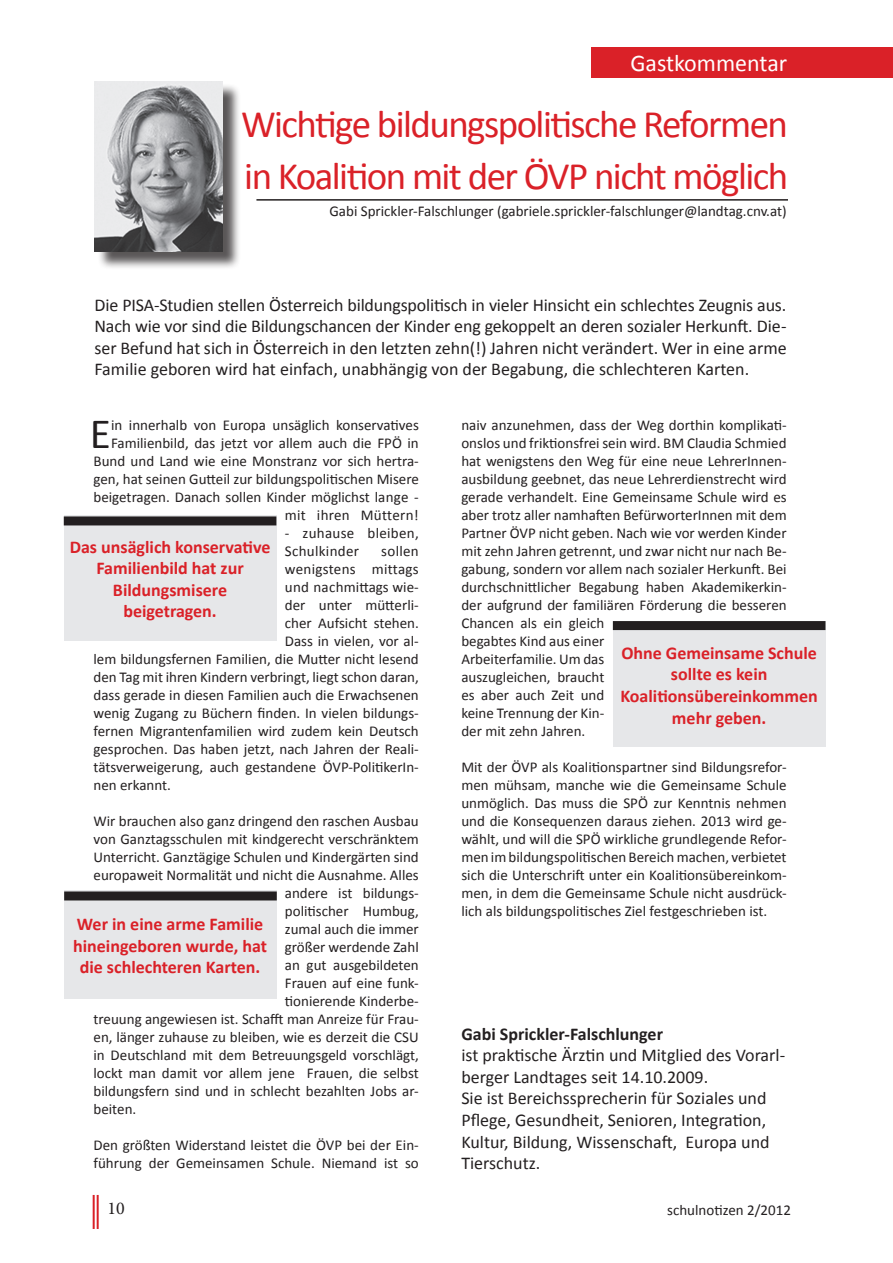
<style>
.page{position:relative;width:893px;height:1263px;background:#fff}
.page>*{position:absolute;margin:0;border:0;box-sizing:border-box;transform-origin:0 0}
.t1{font:43.35px "Calibri";color:#231f20}
.t2{font:39px/52.5px "Calibri";letter-spacing:-.04em;color:#da2128}
.t3{font:24px "Calibri";color:#fff}
.t4{font:18px/21.6px "Calibri";color:#231f20;text-align:justify}
.t5{font:700 18px/21.6px "Calibri";color:#da2128;text-align:center}
.t6{font:700 18px "Calibri";color:#231f20}
.t7{font:18px "Minion Pro";color:#231f20}
.t8{font:15px/18px "Calibri";color:#231f20}
.t9{font:15px/18px "Calibri";letter-spacing:.02em;color:#231f20}
</style>
<div class="page">
<hr style="left:97px;top:1195px;width:2px;height:34px;background:#da2128">
<hr style="left:93px;top:1195px;width:2px;height:34px;background:#da2128">
<div style="left:591px;top:48px;width:302px;height:30px;background:#da2128"></div>
<div style="left:97px;top:83px;width:144px;height:187px;background:#231f20;opacity:.75"></div>
<img style="left:94px;top:81px;width:128px;height:170px">
<hr style="left:256px;top:199px;width:532px;height:2px;background:#231f20">
<div style="left:613px;top:621px;width:212px;height:126px;background:#e6e7e9"></div>
<div style="left:613px;top:621px;width:212px;height:9px;background:#231f20"></div>
<div style="left:64px;top:515px;width:212px;height:126px;background:#e6e7e9"></div>
<div style="left:64px;top:516px;width:212px;height:9px;background:#231f20"></div>
<div style="left:64px;top:891px;width:212px;height:108px;background:#e6e7e9"></div>
<div style="left:64px;top:891px;width:213px;height:9px;background:#231f20"></div>
<h3 class="t3" style="left:630px;top:48px;width:158px">Gastkommentar</h3>
<h2 class="t2" style="left:241px;top:98px;width:549px">Wichtige bildungspolitische Reformen in Koalition mit der ÖVP nicht möglich</h2>
<p class="t8" style="left:329px;top:202px;width:459px">Gabi Sprickler-Falschlunger (gabriele.sprickler-falschlunger@landtag.cnv.at)</p>
<p class="t4" style="left:94px;top:294px;width:694px">Die PISA-Studien stellen Österreich bildungspolitisch in vieler Hinsicht ein schlechtes Zeugnis aus.<br>Nach wie vor sind die Bildungschancen der Kinder eng gekoppelt an deren sozialer Herkunft. Die&shy;ser Befund hat sich in Österreich in den letzten zehn(!) Jahren nicht verändert. Wer in eine arme Familie geboren wird hat einfach, unabhängig von der Begabung, die schlechteren Karten.</p>
<p class="t8" style="left:94px;top:416px;width:327px;text-align:right">in innerhalb von Europa unsäglich konservatives Familienbild, das jetzt vor allem auch die FPÖ in Bund und Land wie eine Monstranz vor sich hertra&shy;gen, hat seinen Gutteil zur bildungspolitischen Misere beigetragen. Danach sollen Kinder möglichst lange - mit ihren Müttern!</p>
<p class="t9" style="left:285px;top:524px;width:135px">- zuhause bleiben,<br>Schulkinder</p>
<h1 class="t1" style="left:90px;top:406px;width:23px">E</h1>
<p class="t5" style="left:70px;top:536px;width:202px">Das unsäglich konservative<br>Familienbild hat zur<br>Bildungsmisere beigetragen.</p>
<p class="t8" style="left:381px;top:542px;width:39px">sollen</p>
<p class="t9" style="left:285px;top:560px;width:135px">wenigstens mittags</p>
<p class="t8" style="left:285px;top:578px;width:135px">und nachmittags wie-</p>
<p class="t8" style="left:285px;top:596px;width:135px">der unter mütterli-</p>
<p class="t8" style="left:285px;top:614px;width:135px">cher Aufsicht stehen.</p>
<p class="t8" style="left:285px;top:632px;width:135px">Dass in vielen, vor al-</p>
<p class="t8" style="left:94px;top:650px;width:327px">lem bildungsfernen Familien, die Mutter nicht lesend</p>
<p class="t8" style="left:94px;top:668px;width:327px">den Tag mit ihren Kindern verbringt, liegt schon daran,</p>
<p class="t8" style="left:94px;top:686px;width:327px">dass gerade in diesen Familien auch die Erwachsenen</p>
<p class="t8" style="left:94px;top:704px;width:327px">wenig Zugang zu Büchern finden. In vielen bildungs-</p>
<p class="t8" style="left:94px;top:722px;width:327px">fernen Migrantenfamilien wird zudem kein Deutsch</p>
<p class="t8" style="left:94px;top:740px;width:327px">gesprochen. Das haben jetzt, nach Jahren der Reali-</p>
<p class="t8" style="left:94px;top:758px;width:327px">tätsverweigerung, auch gestandene ÖVP-PolitikerIn-</p>
<p class="t8" style="left:94px;top:776px;width:79px">nen erkannt.</p>
<p class="t8" style="left:94px;top:812px;width:327px">Wir brauchen also ganz dringend den raschen Ausbau</p>
<p class="t8" style="left:94px;top:830px;width:327px">von Ganztagsschulen mit kindgerecht verschränktem</p>
<p class="t8" style="left:94px;top:848px;width:327px">Unterricht. Ganztägige Schulen und Kindergärten sind</p>
<p class="t8" style="left:94px;top:866px;width:327px">europaweit Normalität und nicht die Ausnahme. Alles</p>
<p class="t8" style="left:285px;top:884px;width:135px">andere ist bildungs-</p>
<p class="t8" style="left:285px;top:902px;width:135px">politischer Humbug,</p>
<p class="t8" style="left:285px;top:920px;width:135px">zumal auch die immer</p>
<p class="t8" style="left:285px;top:938px;width:135px">größer werdende Zahl</p>
<p class="t8" style="left:285px;top:956px;width:135px">an gut ausgebildeten</p>
<p class="t8" style="left:285px;top:974px;width:135px">Frauen auf eine funk-</p>
<p class="t8" style="left:285px;top:992px;width:135px">tionierende Kinderbe-</p>
<p class="t8" style="left:94px;top:1010px;width:327px">treuung angewiesen ist. Schafft man Anreize für Frau-</p>
<p class="t8" style="left:94px;top:1028px;width:327px">en, länger zuhause zu bleiben, wie es derzeit die CSU</p>
<p class="t8" style="left:94px;top:1046px;width:327px">in Deutschland mit dem Betreuungsgeld vorschlägt,</p>
<p class="t8" style="left:94px;top:1064px;width:327px">lockt man damit vor allem jene Frauen, die selbst</p>
<p class="t8" style="left:94px;top:1082px;width:327px">bildungsfern sind und in schlecht bezahlten Jobs ar-</p>
<p class="t8" style="left:94px;top:1100px;width:44px">beiten.</p>
<p class="t8" style="left:94px;top:1136px;width:327px">Den größten Widerstand leistet die ÖVP bei der Ein&shy;führung der Gemeinsamen Schule. Niemand ist so</p>
<p class="t5" style="left:73px;top:913px;width:195px">Wer in eine arme Familie hineingeboren wurde, hat die schlechteren Karten.</p>
<p class="t8" style="left:461px;top:416px;width:327px">naiv anzunehmen, dass der Weg dorthin komplikati&shy;onslos und friktionsfrei sein wird. BM Claudia Schmied hat wenigstens den Weg für eine neue LehrerInnen&shy;ausbildung geebnet, das neue Lehrerdienstrecht wird gerade verhandelt. Eine Gemeinsame Schule wird es aber trotz aller namhaften BefürworterInnen mit dem Partner ÖVP nicht geben. Nach wie vor werden Kinder mit zehn Jahren getrennt, und zwar nicht nur nach Be&shy;gabung, sondern vor allem nach sozialer Herkunft. Bei durchschnittlicher Begabung haben Akademikerkin&shy;der aufgrund der familiären Förderung die besseren Chancen als ein gleich<br>begabtes Kind aus einer<br>Arbeiterfamilie. Um das<br>auszugleichen, braucht<br>es aber auch Zeit und<br>keine Trennung der Kin-<br>der mit zehn Jahren.</p>
<p class="t8" style="left:461px;top:758px;width:327px;text-align:justify">Mit der ÖVP als Koalitionspartner sind Bildungsrefor&shy;men mühsam, manche wie die Gemeinsame Schule unmöglich. Das muss die SPÖ zur Kenntnis nehmen und die Konsequenzen daraus ziehen. 2013 wird ge&shy;wählt, und will die SPÖ wirkliche grundlegende Refor&shy;men im bildungspolitischen Bereich machen, verbietet sich die Unterschrift unter ein Koalitionsübereinkom&shy;men, in dem die Gemeinsame Schule nicht ausdrück&shy;lich als bildungspolitisches Ziel festgeschrieben ist.</p>
<p class="t5" style="left:620px;top:642px;width:199px">Ohne Gemeinsame Schule sollte es kein<br>Koalitionsübereinkommen mehr geben.</p>
<p class="t6" style="left:461px;top:1022px;width:203px">Gabi Sprickler-Falschlunger</p>
<p class="t4" style="left:461px;top:1044px;width:325px;text-align:left">ist praktische Ärztin und Mitglied des Vorarl&shy;berger Landtages seit 14.10.2009.<br>Sie ist Bereichssprecherin für Soziales und Pflege, Gesundheit, Senioren, Integration, Kultur, Bildung, Wissenschaft, Europa und Tierschutz.</p>
<p class="t7" style="left:107px;top:1196px;width:19px">10</p>
<p class="t8" style="left:667px;top:1201px;width:125px">schulnotizen 2/2012</p>
</div>
